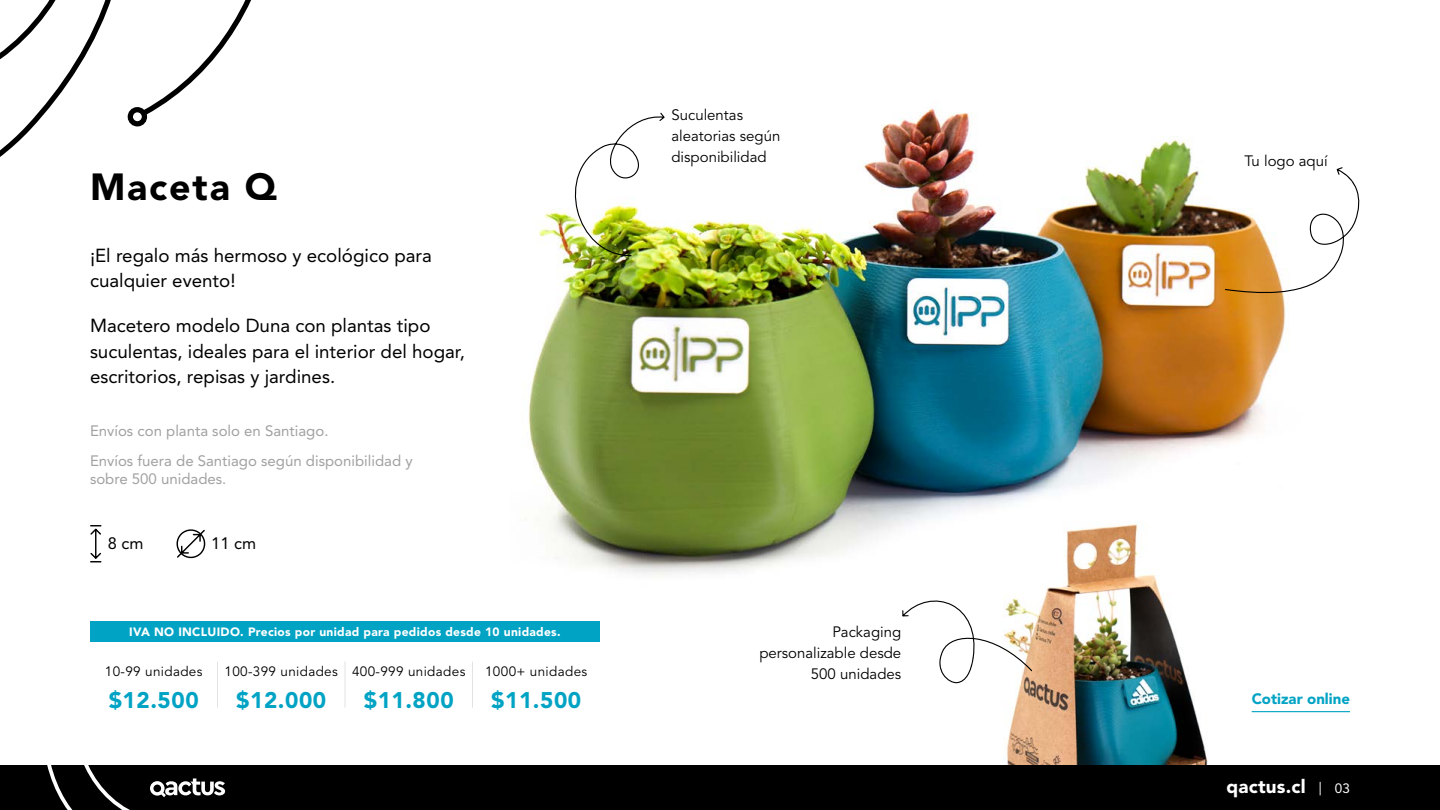
<style>
.page{position:relative;width:1440px;height:810px;background:#fff}
.page>*{position:absolute;margin:0;border:0;box-sizing:border-box;transform-origin:0 0}
.t1{font:900 37.5px "Avenir LT Std";letter-spacing:.05em;color:#000}
.t2{font:900 22.5px "Avenir LT Std";letter-spacing:.025em;color:#00a3c4}
.t3{font:18.75px/25.5px "Avenir LT Std";color:#000}
.t4{font:900 18.75px "Avenir LT Std";letter-spacing:.01em;color:#fff}
.t5{font:16.5px "Avenir LT Std";color:#000}
.t6{font:15px/21px "Avenir LT Std";color:#000}
.t7{font:15px/30px "Avenir LT Std";color:#a1a1a1}
.t8{font:900 15px "Avenir LT Std";color:#00a3c4}
.t9{font:13.5px "Avenir LT Std";letter-spacing:.025em;color:#000}
.t10{font:900 12px "Avenir LT Std";letter-spacing:.025em;color:#fff}
.s1{font-weight:400;font-size:13.5px}
</style>
<div class="page">
<svg style="left:0;top:0;width:251px;height:157px"></svg>
<svg style="left:125px;top:105px;width:22px;height:23px"></svg>
<img style="left:526px;top:108px;width:760px;height:468px">
<img style="left:574px;top:113px;width:91px;height:143px">
<img style="left:992px;top:521px;width:273px;height:244px">
<svg style="left:1225px;top:167px;width:135px;height:126px"></svg>
<svg style="left:902px;top:600px;width:130px;height:83px"></svg>
<hr style="left:1252px;top:711px;width:98px;height:1px;background:#00a3c4">
<svg style="left:90px;top:525px;width:11px;height:37px"></svg>
<svg style="left:176px;top:529px;width:30px;height:30px"></svg>
<div style="left:90px;top:621px;width:510px;height:21px;background:#00a3c4"></div>
<svg style="left:217px;top:662px;width:1px;height:46px"></svg>
<svg style="left:345px;top:662px;width:1px;height:45px"></svg>
<svg style="left:472px;top:662px;width:1px;height:46px"></svg>
<div style="left:0;top:765px;width:1440px;height:45px;background:#000"></div>
<svg style="left:47px;top:765px;width:179px;height:45px"></svg>
<h1 class="t1" style="left:90px;top:165px;width:188px">Maceta Q</h1>
<p class="t3" style="left:90px;top:243px;width:343px">¡El regalo más hermoso y ecológico para cualquier evento!</p>
<p class="t3" style="left:90px;top:313px;width:376px">Macetero modelo Duna con plantas tipo suculentas, ideales para el interior del hogar, escritorios, repisas y jardines.</p>
<p class="t7" style="left:90px;top:416px;width:324px">Envíos con planta solo en Santiago.<br>Envíos fuera de Santiago según disponibilidad y</p>
<p class="t7" style="left:90px;top:464px;width:138px">sobre 500 unidades.</p>
<p class="t5" style="left:108px;top:534px;width:37px">8 cm</p>
<p class="t5" style="left:211px;top:534px;width:46px">11 cm</p>
<p class="t10" style="left:129px;top:625px;width:433px">IVA NO INCLUIDO. Precios por unidad para pedidos desde 10 unidades.</p>
<p class="t9" style="left:105px;top:663px;width:99px">10-99 unidades</p>
<p class="t9" style="left:225px;top:663px;width:242px">100-399 unidades 400-999 unidades</p>
<p class="t9" style="left:485px;top:663px;width:104px">1000+ unidades</p>
<p class="t2" style="left:109px;top:686px;width:91px">$12.500</p>
<p class="t2" style="left:236px;top:686px;width:91px">$12.000</p>
<p class="t2" style="left:364px;top:686px;width:91px">$11.800</p>
<p class="t2" style="left:491px;top:686px;width:91px">$11.500</p>
<p class="t6" style="left:671px;top:105px;width:110px">Suculentas aleatorias según disponibilidad</p>
<p class="t6" style="left:759px;top:621px;width:143px;text-align:right">Packaging personalizable desde<br>500 unidades</p>
<p class="t6" style="left:1244px;top:151px;width:85px">Tu logo aquí</p>
<p class="t8" style="left:1252px;top:690px;width:100px">Cotizar online</p>
<p class="t4" style="left:1227px;top:775px;width:125px">qactus.cl <span class="s1">| 03</span></p>
</div>
